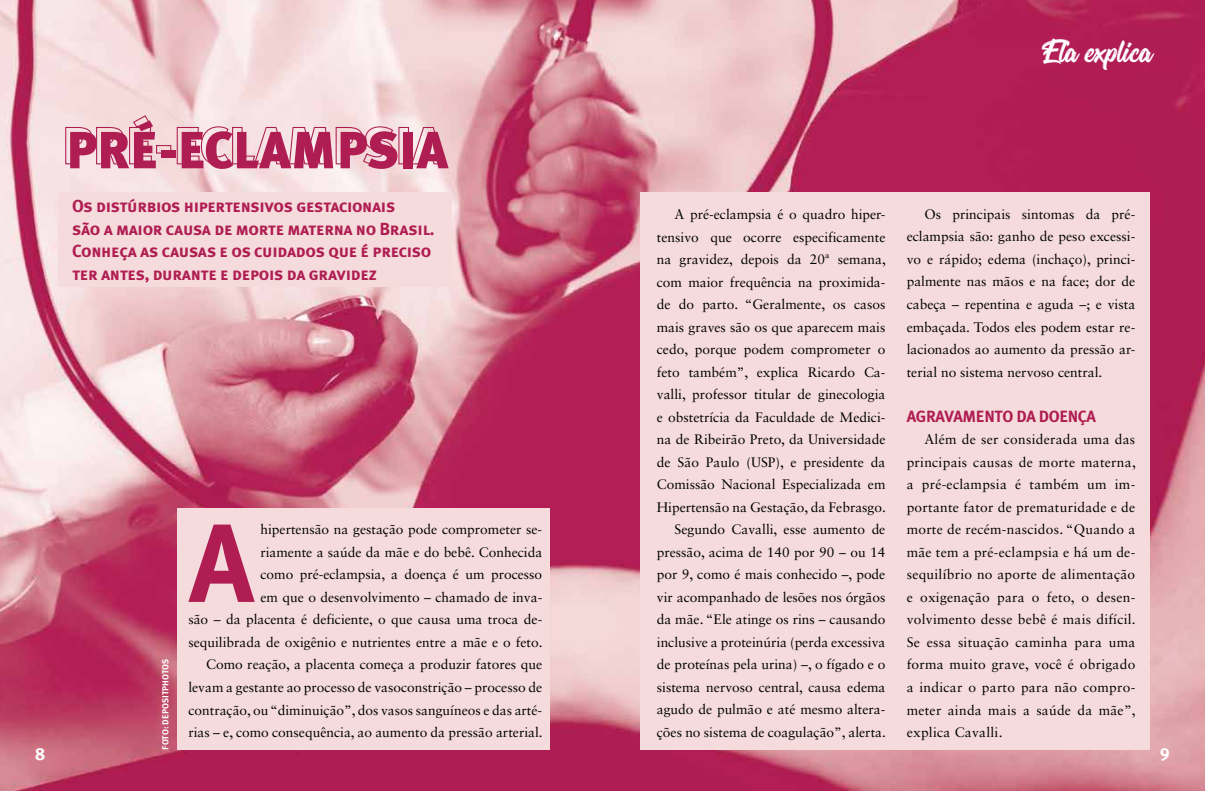
<style>
.page{position:relative;width:1205px;height:791px;background:#fff}
.page>*{position:absolute;margin:0;border:0;box-sizing:border-box;transform-origin:0 0}
.t1{font:700 110.88px "Meta Plus";color:#af1d52}
.t2{font:900 52.12px "Meta Plus";color:#af1d52}
.t3{font:40px "Oraqle Script";color:#fff}
.t4{font:17.5px/22.5px "Meta Plus Bold Caps";letter-spacing:-.02em;color:#af1d52}
.t5{font:17.5px "Meta Plus Bold Caps";color:#fff}
.t6{font:16.25px "Meta Plus Bold Caps";letter-spacing:-.02em;color:#af1d52}
.t7{font:13.75px/22.5px "Sabon LT Std";color:#000;text-align:right}
.t8{font:8.75px "Meta Plus Bold Caps";color:#fff}
</style>
<div class="page">
<img style="left:0;top:0;width:1205px;height:790px">
<div style="left:640px;top:192px;width:509px;height:557px;background:#f5dbdc"></div>
<div style="left:177px;top:507px;width:372px;height:242px;background:#f5dbdc"></div>
<div style="left:58px;top:192px;width:394px;height:94px;background:#f5dbdc"></div>
<svg style="left:65px;top:114px;width:87px;height:51px;background:#ecc6cd"></svg>
<div style="left:156px;top:145px;width:15px;height:8px;border:1px solid #ac1d50"></div>
<svg style="left:176px;top:109px;width:218px;height:60px;background:#efced5"></svg>
<div style="left:398px;top:127px;width:11px;height:37px;border:1px solid #ac1d50"></div>
<svg style="left:410px;top:109px;width:35px;height:56px;background:#edccd0"></svg>
<h2 class="t2" style="left:66px;top:120px;width:383px">PRÉ-ECLAMPSIA</h2>
<h3 class="t3" style="left:1041px;top:32px;width:112px">Ela explica</h3>
<p class="t4" style="left:72px;top:195px;width:364px">Os distúrbios hipertensivos gestacionais<br>são a maior causa de morte materna no Brasil.<br>Conheça as causas e os cuidados que é preciso ter antes, durante e depois da gravidez</p>
<p class="t7" style="left:657px;top:203px;width:231px">A pré-eclampsia é o quadro hiper&shy;tensivo que ocorre especificamente na gravidez, depois da 20ª semana, com maior frequência na proximida&shy;de do parto. “Geralmente, os casos mais graves são os que aparecem mais cedo, porque podem comprometer o feto também”, explica Ricardo Ca&shy;valli, professor titular de ginecologia e obstetrícia da Faculdade de Medici&shy;na de Ribeirão Preto, da Universidade de São Paulo (USP), e presidente da Comissão Nacional Especializada em Hipertensão na Gestação, da Febrasgo.<br>Segundo Cavalli, esse aumento de pressão, acima de 140 por 90 – ou 14 por 9, como é mais conhecido –, pode vir acompanhado de lesões nos órgãos da mãe. “Ele atinge os rins – causando inclusive a proteinúria (perda excessiva de proteínas pela urina) –, o fígado e o sistema nervoso central, causa edema agudo de pulmão e até mesmo altera&shy;ções no sistema de coagulação”, alerta.</p>
<p class="t7" style="left:907px;top:203px;width:230px;text-align:justify;text-indent:18px">Os principais sintomas da pré&shy;eclampsia são: ganho de peso excessi&shy;vo e rápido; edema (inchaço), princi&shy;palmente nas mãos e na face; dor de cabeça – repentina e aguda –; e vista embaçada. Todos eles podem estar re&shy;lacionados ao aumento da pressão ar&shy;terial no sistema nervoso central.</p>
<p class="t6" style="left:906px;top:406px;width:191px">AGRAVAMENTO DA DOENÇA</p>
<p class="t7" style="left:907px;top:428px;width:231px;text-align:justify;text-indent:18px">Além de ser considerada uma das principais causas de morte materna, a pré-eclampsia é também um im&shy;portante fator de prematuridade e de morte de recém-nascidos. “Quando a mãe tem a pré-eclampsia e há um de&shy;sequilíbrio no aporte de alimentação e oxigenação para o feto, o desen&shy;volvimento desse bebê é mais difícil.<br>Se essa situação caminha para uma forma muito grave, você é obrigado a indicar o parto para não compro&shy;meter ainda mais a saúde da mãe”, explica Cavalli.</p>
<p class="t7" style="left:188px;top:518px;width:356px">hipertensão na gestação pode comprometer se-<br>riamente a saúde da mãe e do bebê. Conhecida<br>como pré-eclampsia, a doença é um processo<br>em que o desenvolvimento – chamado de inva-<br>são – da placenta é deficiente, o que causa uma troca de&shy;sequilibrada de oxigênio e nutrientes entre a mãe e o feto.<br>Como reação, a placenta começa a produzir fatores que levam a gestante ao processo de vasoconstrição – processo de contração, ou “diminuição”, dos vasos sanguíneos e das arté&shy;rias – e, como consequência, ao aumento da pressão arterial.</p>
<h1 class="t1" style="left:189px;top:499px;width:66px">A</h1>
<p class="t8" style="left:160px;top:749px;width:92px;rotate:-90deg">FOTO: DEPOSITPHOTOS</p>
<p class="t5" style="left:35px;top:743px;width:11px">8</p>
<p class="t5" style="left:1160px;top:743px;width:11px">9</p>
</div>
